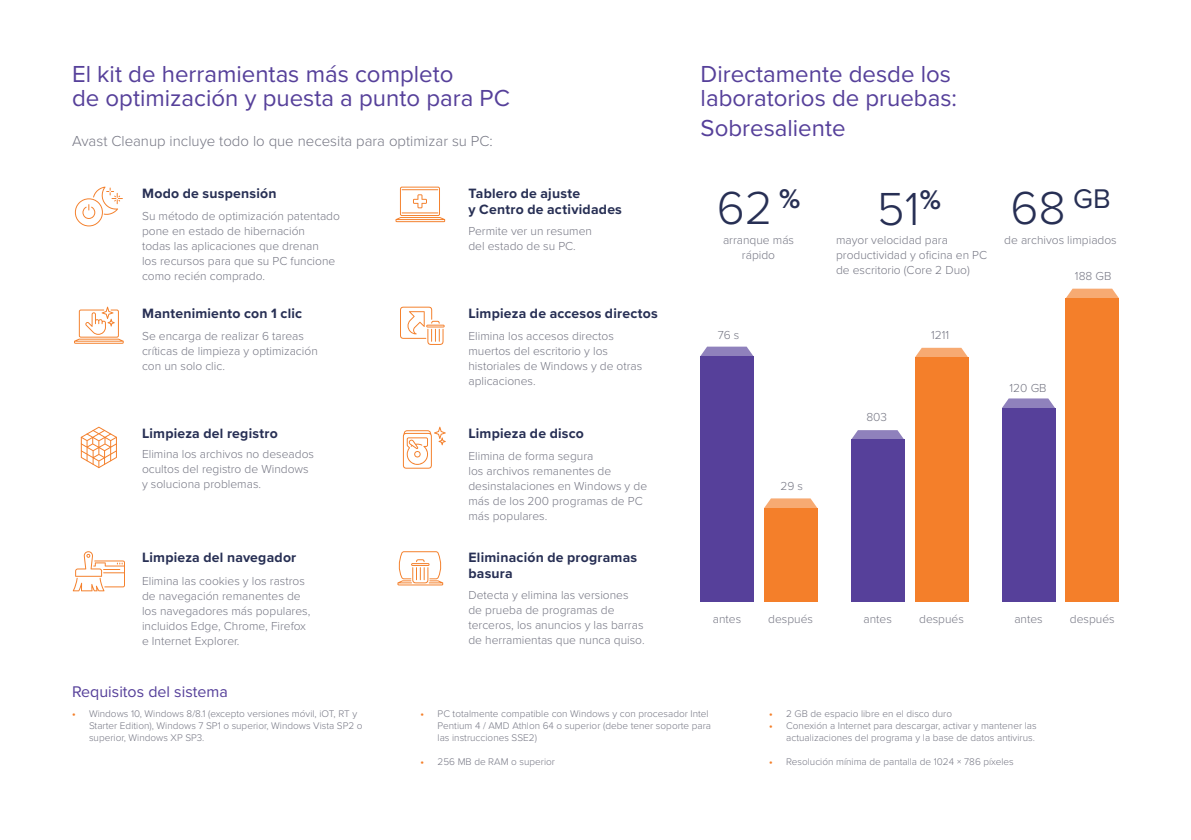
<style>
.page{position:relative;width:1191px;height:840px;background:#fff}
.page>*{position:absolute;margin:0;border:0;box-sizing:border-box;transform-origin:0 0}
.t1{font:300 48px "Proxima Nova";color:#272f54}
.t2{font:24px/24px "Proxima Nova";color:#56409a}
.t3{font:16px "Proxima Nova";color:#56409a}
.t4{font:300 15px "Proxima Nova";color:#767784}
.t5{font:700 14px/16px "Proxima Nova";letter-spacing:.015em;color:#272f54}
.t6{font:300 12px/15px "Proxima Nova";color:#767784}
.t7{font:300 10px/12px "Proxima Nova";color:#767784}
.s1{font-weight:700;color:#f47f2a}
</style>
<div class="page">
<svg style="left:395px;top:186px;width:50px;height:36px"></svg>
<svg style="left:400px;top:306px;width:44px;height:39px"></svg>
<svg style="left:403px;top:426px;width:43px;height:42px"></svg>
<svg style="left:75px;top:186px;width:48px;height:40px"></svg>
<svg style="left:74px;top:306px;width:50px;height:37px"></svg>
<svg style="left:81px;top:426px;width:36px;height:42px"></svg>
<svg style="left:73px;top:551px;width:52px;height:40px"></svg>
<svg style="left:397px;top:551px;width:46px;height:34px"></svg>
<div style="left:700px;top:356px;width:53px;height:245px;background:#56409a"></div>
<div style="left:764px;top:507px;width:53px;height:94px;background:#f47f2a"></div>
<svg style="left:700px;top:346px;width:53px;height:10px"></svg>
<svg style="left:765px;top:498px;width:52px;height:9px"></svg>
<div style="left:851px;top:439px;width:53px;height:162px;background:#56409a"></div>
<div style="left:915px;top:357px;width:53px;height:244px;background:#f47f2a"></div>
<svg style="left:851px;top:430px;width:53px;height:9px"></svg>
<svg style="left:915px;top:347px;width:53px;height:10px"></svg>
<div style="left:1002px;top:408px;width:53px;height:193px;background:#56409a"></div>
<div style="left:1065px;top:298px;width:54px;height:303px;background:#f47f2a"></div>
<svg style="left:1002px;top:398px;width:53px;height:10px"></svg>
<svg style="left:1066px;top:288px;width:53px;height:10px"></svg>
<h2 class="t2" style="left:72px;top:61px;width:439px">El kit de herramientas más completo<br>de optimización y puesta a punto para PC</h2>
<p class="t4" style="left:72px;top:129px;width:422px">Avast Cleanup incluye todo lo que necesita para optimizar su PC:</p>
<p class="t5" style="left:142px;top:185px;width:136px">Modo de suspensión</p>
<p class="t6" style="left:142px;top:208px;width:199px">Su método de optimización patentado pone en estado de hibernación<br>todas las aplicaciones que drenan<br>los recursos para que su PC funcione como recién comprado.</p>
<p class="t5" style="left:468px;top:185px;width:155px">Tablero de ajuste<br>y Centro de actividades</p>
<p class="t6" style="left:468px;top:223px;width:125px">Permite ver un resumen del estado de su PC.</p>
<p class="t5" style="left:142px;top:304px;width:162px">Mantenimiento con 1 clic</p>
<p class="t5" style="left:468px;top:304px;width:191px">Limpieza de accesos directos</p>
<p class="t6" style="left:142px;top:328px;width:177px">Se encarga de realizar 6 tareas críticas de limpieza y optimización con un solo clic.</p>
<p class="t6" style="left:468px;top:328px;width:175px">Elimina los accesos directos muertos del escritorio y los historiales de Windows y de otras aplicaciones.</p>
<p class="t5" style="left:142px;top:424px;width:137px">Limpieza del registro</p>
<p class="t5" style="left:468px;top:424px;width:117px">Limpieza de disco</p>
<p class="t6" style="left:142px;top:446px;width:173px">Elimina los archivos no deseados ocultos del registro de Windows y soluciona problemas.</p>
<p class="t6" style="left:468px;top:448px;width:180px">Elimina de forma segura<br>los archivos remanentes de desinstalaciones en Windows y de más de los 200 programas de PC más populares.</p>
<p class="t5" style="left:142px;top:549px;width:156px">Limpieza del navegador</p>
<p class="t6" style="left:142px;top:572px;width:170px">Elimina las cookies y los rastros de navegación remanentes de los navegadores más populares, incluidos Edge, Chrome, Firefox e Internet Explorer.</p>
<p class="t5" style="left:468px;top:549px;width:170px">Eliminación de programas basura</p>
<p class="t6" style="left:468px;top:586px;width:178px">Detecta y elimina las versiones de prueba de programas de terceros, los anuncios y las barras de herramientas que nunca quiso.</p>
<h3 class="t3" style="left:72px;top:679px;width:157px">Requisitos del sistema</h3>
<h2 class="t2" style="left:700px;top:61px;width:258px">Directamente desde los laboratorios de pruebas:</h2>
<h2 class="t2" style="left:700px;top:115px;width:146px">Sobresaliente</h2>
<h1 class="t1" style="left:717px;top:172px;width:85px">62 <sup>%</sup></h1>
<h1 class="t1" style="left:1010px;top:172px;width:102px">68 <sup>GB</sup></h1>
<h1 class="t1" style="left:877px;top:172px;width:65px">51<sup>%</sup></h1>
<p class="t6" style="left:723px;top:231px;width:73px;text-align:center">arranque más rápido</p>
<p class="t6" style="left:717px;top:327px;width:23px">76 s</p>
<p class="t6" style="left:780px;top:477px;width:24px">29 s</p>
<p class="t6" style="left:836px;top:231px;width:153px">mayor velocidad para productividad y oficina en PC de escritorio (Core 2 Duo)</p>
<p class="t6" style="left:1004px;top:231px;width:114px">de archivos limpiados</p>
<p class="t6" style="left:1075px;top:268px;width:38px">188 GB</p>
<p class="t6" style="left:866px;top:409px;width:22px">803</p>
<p class="t6" style="left:931px;top:326px;width:20px">1211</p>
<p class="t6" style="left:1009px;top:379px;width:38px">120 GB</p>
<p class="t6" style="left:713px;top:610px;width:30px">antes</p>
<p class="t6" style="left:768px;top:610px;width:46px">después</p>
<p class="t6" style="left:863px;top:610px;width:30px">antes</p>
<p class="t6" style="left:919px;top:610px;width:46px">después</p>
<p class="t6" style="left:1014px;top:610px;width:30px">antes</p>
<p class="t6" style="left:1070px;top:610px;width:46px">después</p>
<p class="t7" style="left:89px;top:706px;width:275px;text-indent:-17px"><span class="s1">•</span> Windows 10, Windows 8/8.1 (excepto versiones móvil, iOT, RT y<br>Starter Edition), Windows 7 SP1 o superior, Windows Vista SP2 o superior, Windows XP SP3.</p>
<p class="t7" style="left:437px;top:706px;width:275px;text-indent:-17px"><span class="s1">•</span> PC totalmente compatible con Windows y con procesador Intel<br>Pentium 4 / AMD Athlon 64 o superior (debe tener soporte para las instrucciones SSE2)</p>
<p class="t7" style="left:420px;top:754px;width:136px"><span class="s1">•</span> 256 MB de RAM o superior</p>
<p class="t7" style="left:769px;top:706px;width:184px"><span class="s1">•</span> 2 GB de espacio libre en el disco duro</p>
<p class="t7" style="left:769px;top:718px;width:269px;text-align:right"><span class="s1">•</span> Conexión a Internet para descargar, activar y mantener las actualizaciones del programa y la base de datos antivirus.</p>
<p class="t7" style="left:769px;top:754px;width:246px"><span class="s1">•</span> Resolución mínima de pantalla de 1024 × 786 píxeles</p>
</div>
